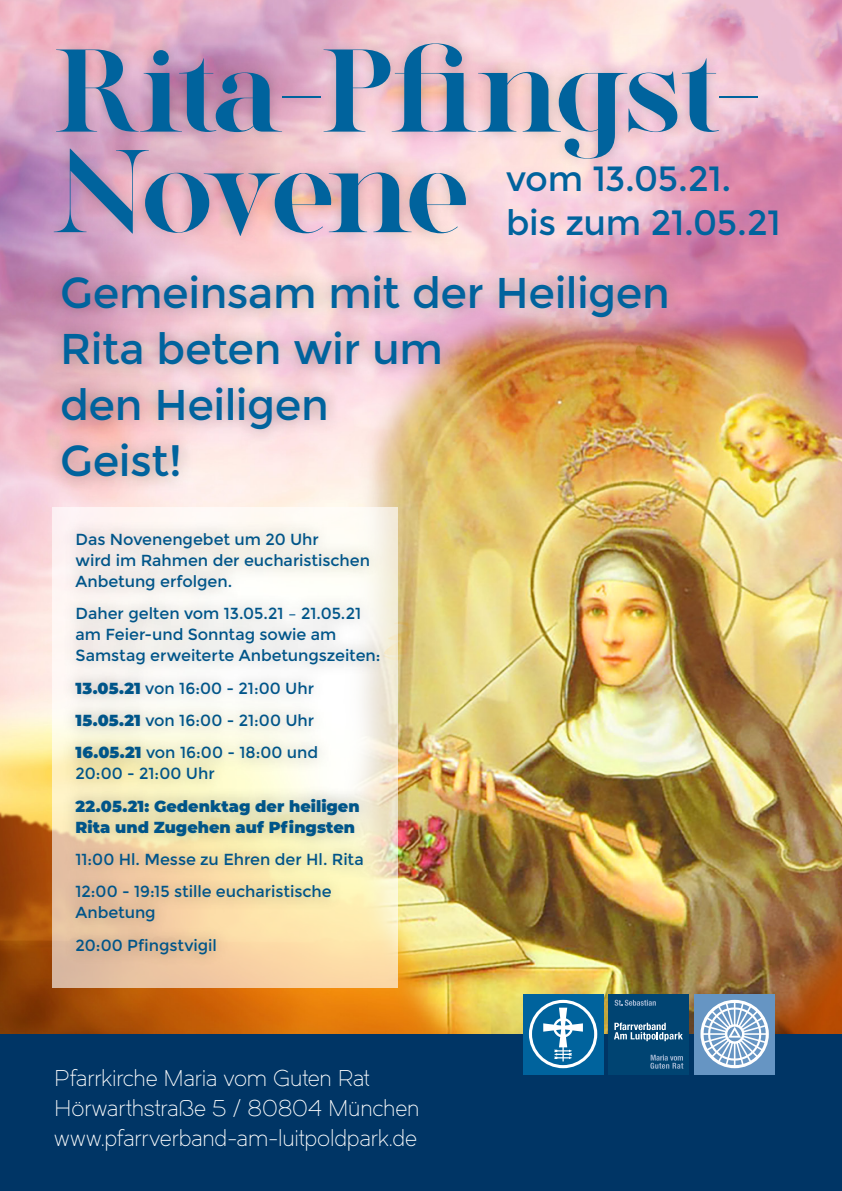
<style>
.page{position:relative;width:842px;height:1191px;background:#fff}
.page>*{position:absolute;margin:0;border:0;box-sizing:border-box;transform-origin:0 0}
.t1{font:500 117.3px/100.5px "Factum";letter-spacing:-.045em;color:#00639d}
.t2{font:43px/56px "Montserrat";letter-spacing:-.01em;color:#00639d}
.t3{font:35px/43.7px "Montserrat";letter-spacing:-.015em;color:#00639d}
.t4{font:22.5px/30px "Dual 300";letter-spacing:-.005em;color:#fefefe}
.t5{font:16px/21px "Montserrat";letter-spacing:-.005em;color:#005589}
.t6{font:900 16px/21px "Montserrat";color:#005589}
.s1{font-weight:900}
</style>
<div class="page">
<img style="left:0;top:0;width:842px;height:1034px">
<div style="left:0;top:1034px;width:842px;height:157px;background:#003565"></div>
<div style="left:695px;top:994px;width:80px;height:80px;background:#6695c3"></div>
<svg style="left:700px;top:999px;width:69px;height:69px"></svg>
<div style="left:609px;top:994px;width:80px;height:80px;background:#004472"></div>
<svg style="left:614px;top:1022px;width:69px;height:19px"></svg>
<svg style="left:615px;top:999px;width:41px;height:6px"></svg>
<svg style="left:650px;top:1054px;width:33px;height:14px"></svg>
<div style="left:523px;top:994px;width:80px;height:80px;background:#00639d"></div>
<svg style="left:529px;top:999px;width:68px;height:69px"></svg>
<div style="left:44px;top:30px;width:725px;height:217px;background:#000;opacity:.2"></div>
<div style="left:46px;top:260px;width:636px;height:232px;background:#000;opacity:.35"></div>
<svg style="left:52px;top:507px;width:346px;height:480px"></svg>
<div style="left:61px;top:518px;width:333px;height:451px;background:#000;opacity:.35"></div>
<h1 class="t1" style="left:55px;top:39px;width:711px">Rita-Pfingst-<br>Novene</h1>
<h2 class="t2" style="left:60px;top:265px;width:611px">Gemeinsam mit der Heiligen<br>Rita beten wir um<br>den Heiligen<br>Geist!</h2>
<h3 class="t3" style="left:506px;top:157px;width:276px">vom 13.05.21. bis zum 21.05.21</h3>
<p class="t5" style="left:76px;top:529px;width:296px">Das Novenengebet um 20 Uhr<br>wird im Rahmen der eucharistischen<br>Anbetung erfolgen.</p>
<p class="t5" style="left:76px;top:603px;width:307px">Daher gelten vom 13.05.21 – 21.05.21 am Feier-und Sonntag sowie am<br>Samstag erweiterte Anbetungszeiten:</p>
<p class="t5" style="left:76px;top:672px;width:244px;line-height:32.3px"><span class="s1">13.05.21</span> von 16:00 - 21:00 Uhr<br><span class="s1">15.05.21</span> von 16:00 - 21:00 Uhr<br><span class="s1">16.05.21</span> von 16:00 - 18:00 und</p>
<p class="t5" style="left:76px;top:763px;width:141px">20:00 - 21:00 Uhr</p>
<p class="t6" style="left:76px;top:794px;width:285px">22.05.21: Gedenktag der heiligen<br>Rita und Zugehen auf Pfingsten</p>
<p class="t5" style="left:76px;top:843px;width:290px;line-height:32.3px">11:00 Hl. Messe zu Ehren der Hl. Rita<br>12:00 - 19:15 stille eucharistische</p>
<p class="t5" style="left:76px;top:896px;width:143px;line-height:32.3px">Anbetung<br>20:00 Pfingstvigil</p>
<h3 class="t4" style="left:54px;top:1063px;width:367px">Pfarrkirche Maria vom Guten Rat<br>Hörwarthstraße 5 / 80804 München www.pfarrverband-am-luitpoldpark.de</h3>
</div>
